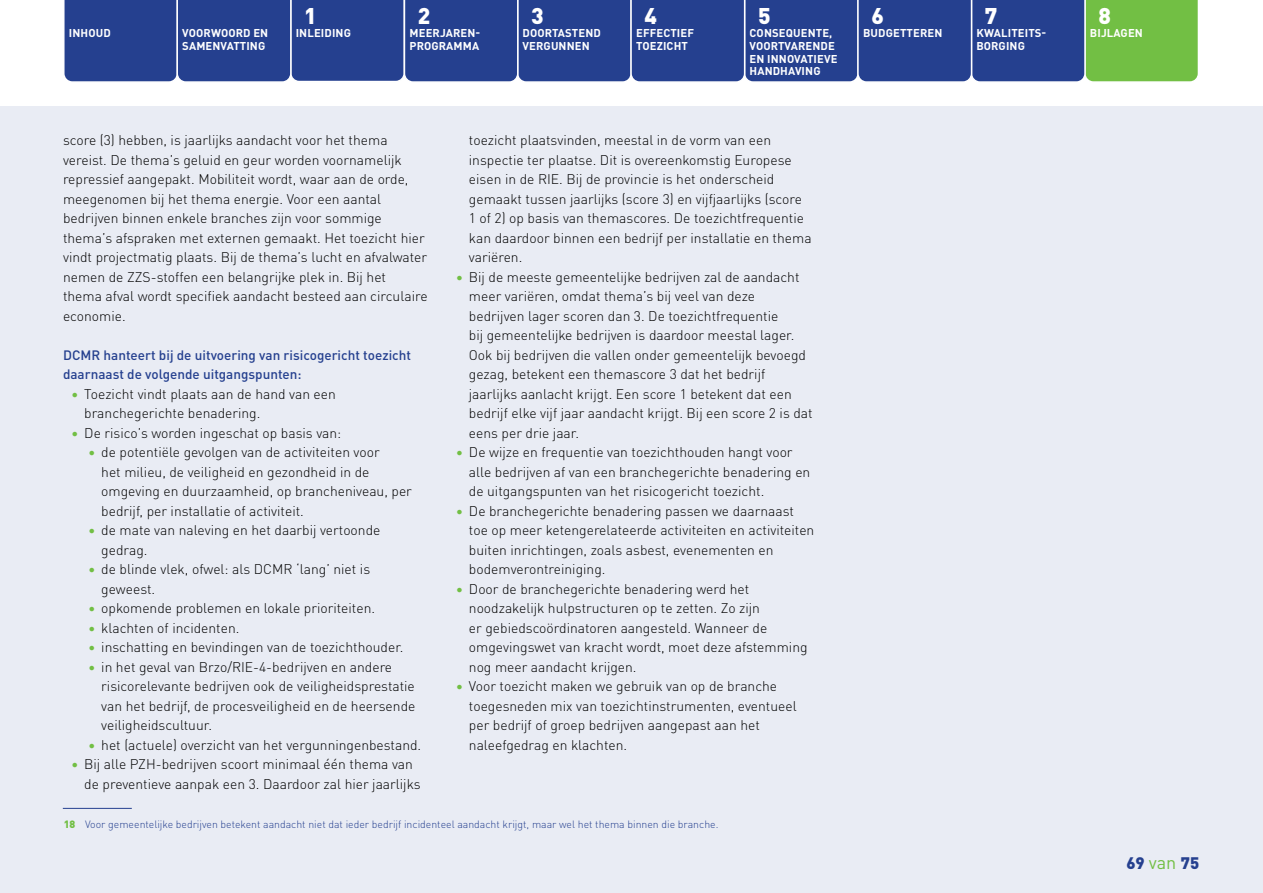
<style>
.page{position:relative;width:1263px;height:893px;background:#fff}
.page>*{position:absolute;margin:0;border:0;box-sizing:border-box;transform-origin:0 0}
.t1{font:900 22.5px "DIN Pro";color:#fff}
.t2{font:900 16.5px "DIN Pro";color:#25408f}
.t3{font:300 13.8px/19.5px "DIN Pro";color:#000}
.t4{font:500 13.5px/19.5px "DIN Pro";color:#25408f}
.t5{font:700 11.25px/12.8px "DIN Pro";letter-spacing:.01em;color:#fff}
.t6{font:300 10.5px "DIN Pro";color:#25408f}
.s1{font-weight:700;color:#72bf44}
.s2{font-weight:900;color:#72bf44}
.s3{font-weight:400;font-size:18px;color:#72bf44}
</style>
<div class="page">
<div style="left:0;top:106px;width:1263px;height:787px;background:#e9ecf4"></div>
<hr style="left:63px;top:808px;width:69px;height:1px;background:#25408f">
<svg style="left:64px;top:0;width:1134px;height:82px;background:#32518a"></svg>
<h1 class="t1" style="left:304px;top:-2px;width:14px">1</h1>
<p class="t5" style="left:296px;top:26px;width:57px">INLEIDING</p>
<h1 class="t1" style="left:418px;top:-2px;width:14px">2</h1>
<p class="t5" style="left:409px;top:26px;width:72px">MEERJAREN-<br>PROGRAMMA</p>
<h1 class="t1" style="left:531px;top:-2px;width:14px">3</h1>
<p class="t5" style="left:523px;top:26px;width:80px">DOORTASTEND<br>VERGUNNEN</p>
<h1 class="t1" style="left:1098px;top:-2px;width:14px">8</h1>
<h1 class="t1" style="left:644px;top:-2px;width:14px">4</h1>
<p class="t5" style="left:636px;top:26px;width:59px">EFFECTIEF<br>TOEZICHT</p>
<h1 class="t1" style="left:758px;top:-2px;width:14px">5</h1>
<p class="t5" style="left:749px;top:26px;width:89px">CONSEQUENTE,<br>VOORTVARENDE<br>EN INNOVATIEVE<br>HANDHAVING</p>
<h1 class="t1" style="left:871px;top:-2px;width:14px">6</h1>
<p class="t5" style="left:863px;top:26px;width:81px">BUDGETTEREN</p>
<h1 class="t1" style="left:985px;top:-2px;width:14px">7</h1>
<p class="t5" style="left:976px;top:26px;width:71px">KWALITEITS-<br>BORGING</p>
<p class="t5" style="left:69px;top:26px;width:43px">INHOUD</p>
<p class="t5" style="left:1090px;top:26px;width:54px">BIJLAGEN</p>
<p class="t5" style="left:182px;top:26px;width:87px">VOORWOORD EN<br>SAMENVATTING</p>
<p class="t3" style="left:63px;top:130px;width:366px">score (3) hebben, is jaarlijks aandacht voor het thema vereist. De thema’s geluid en geur worden voornamelijk repressief aangepakt. Mobiliteit wordt, waar aan de orde, meegenomen bij het thema energie. Voor een aantal bedrijven binnen enkele branches zijn voor sommige thema’s afspraken met externen gemaakt. Het toezicht hier vindt projectmatig plaats. Bij de thema’s lucht en afvalwater nemen de ZZS-stoffen een belangrijke plek in. Bij het thema afval wordt specifiek aandacht besteed aan circulaire economie.</p>
<p class="t4" style="left:63px;top:344px;width:350px">DCMR hanteert bij de uitvoering van risicogericht toezicht daarnaast de volgende uitgangspunten:</p>
<p class="t3" style="left:84px;top:383px;width:253px;text-indent:-13px"><span class="s1">•</span> Toezicht vindt plaats aan de hand van een branchegerichte benadering.</p>
<p class="t3" style="left:72px;top:422px;width:271px"><span class="s1">•</span> De risico’s worden ingeschat op basis van:</p>
<p class="t3" style="left:101px;top:442px;width:312px;text-indent:-13px"><span class="s1">•</span> de potentiële gevolgen van de activiteiten voor<br>het milieu, de veiligheid en gezondheid in de omgeving en duurzaamheid, op brancheniveau, per bedrijf, per installatie of activiteit.</p>
<p class="t3" style="left:101px;top:520px;width:281px;text-indent:-13px"><span class="s1">•</span> de mate van naleving en het daarbij vertoonde gedrag.</p>
<p class="t3" style="left:101px;top:559px;width:270px;text-indent:-13px"><span class="s1">•</span> de blinde vlek, ofwel: als DCMR ‘lang’ niet is geweest.</p>
<p class="t3" style="left:89px;top:598px;width:288px"><span class="s1">•</span> opkomende problemen en lokale prioriteiten.</p>
<p class="t3" style="left:89px;top:617px;width:152px"><span class="s1">•</span> klachten of incidenten.</p>
<p class="t3" style="left:89px;top:637px;width:316px"><span class="s1">•</span> inschatting en bevindingen van de toezichthouder.</p>
<p class="t3" style="left:101px;top:656px;width:316px;text-indent:-13px"><span class="s1">•</span> in het geval van Brzo/RIE-4-bedrijven en andere risicorelevante bedrijven ook de veiligheidsprestatie van het bedrijf, de procesveiligheid en de heersende veiligheidscultuur.</p>
<p class="t3" style="left:89px;top:734px;width:334px"><span class="s1">•</span> het (actuele) overzicht van het vergunningenbestand.</p>
<p class="t3" style="left:84px;top:754px;width:338px;text-indent:-13px"><span class="s1">•</span> Bij alle PZH-bedrijven scoort minimaal één thema van de preventieve aanpak een 3. Daardoor zal hier jaarlijks</p>
<p class="t3" style="left:469px;top:130px;width:344px">toezicht plaatsvinden, meestal in de vorm van een inspectie ter plaatse. Dit is overeenkomstig Europese eisen in de RIE. Bij de provincie is het onderscheid gemaakt tussen jaarlijks (score 3) en vijfjaarlijks (score 1 of 2) op basis van themascores. De toezichtfrequentie kan daardoor binnen een bedrijf per installatie en thema variëren.</p>
<p class="t3" style="left:469px;top:266px;width:345px;text-indent:-13px"><span class="s1">•</span> Bij de meeste gemeentelijke bedrijven zal de aandacht meer variëren, omdat thema’s bij veel van deze bedrijven lager scoren dan 3. De toezichtfrequentie<br>bij gemeentelijke bedrijven is daardoor meestal lager.<br>Ook bij bedrijven die vallen onder gemeentelijk bevoegd gezag, betekent een themascore 3 dat het bedrijf jaarlijks aanlacht krijgt. Een score 1 betekent dat een bedrijf elke vijf jaar aandacht krijgt. Bij een score 2 is dat eens per drie jaar.</p>
<p class="t3" style="left:469px;top:441px;width:343px;text-indent:-13px"><span class="s1">•</span> De wijze en frequentie van toezichthouden hangt voor alle bedrijven af van een branchegerichte benadering en de uitgangspunten van het risicogericht toezicht.</p>
<p class="t3" style="left:469px;top:500px;width:347px;text-indent:-13px"><span class="s1">•</span> De branchegerichte benadering passen we daarnaast toe op meer ketengerelateerde activiteiten en activiteiten buiten inrichtingen, zoals asbest, evenementen en bodemverontreiniging.</p>
<p class="t3" style="left:469px;top:578px;width:340px;text-indent:-13px"><span class="s1">•</span> Door de branchegerichte benadering werd het noodzakelijk hulpstructuren op te zetten. Zo zijn<br>er gebiedscoördinatoren aangesteld. Wanneer de omgevingswet van kracht wordt, moet deze afstemming nog meer aandacht krijgen.</p>
<p class="t3" style="left:469px;top:675px;width:329px;text-indent:-13px"><span class="s1">•</span> Voor toezicht maken we gebruik van op de branche toegesneden mix van toezichtinstrumenten, eventueel per bedrijf of groep bedrijven aangepast aan het naleefgedrag en klachten.</p>
<p class="t6" style="left:64px;top:816px;width:656px"><span class="s2">18</span> Voor gemeentelijke bedrijven betekent aandacht niet dat ieder bedrijf incidenteel aandacht krijgt, maar wel het thema binnen die branche.</p>
<p class="t2" style="left:1126px;top:849px;width:74px">69 <span class="s3">van</span> 75</p>
</div>
